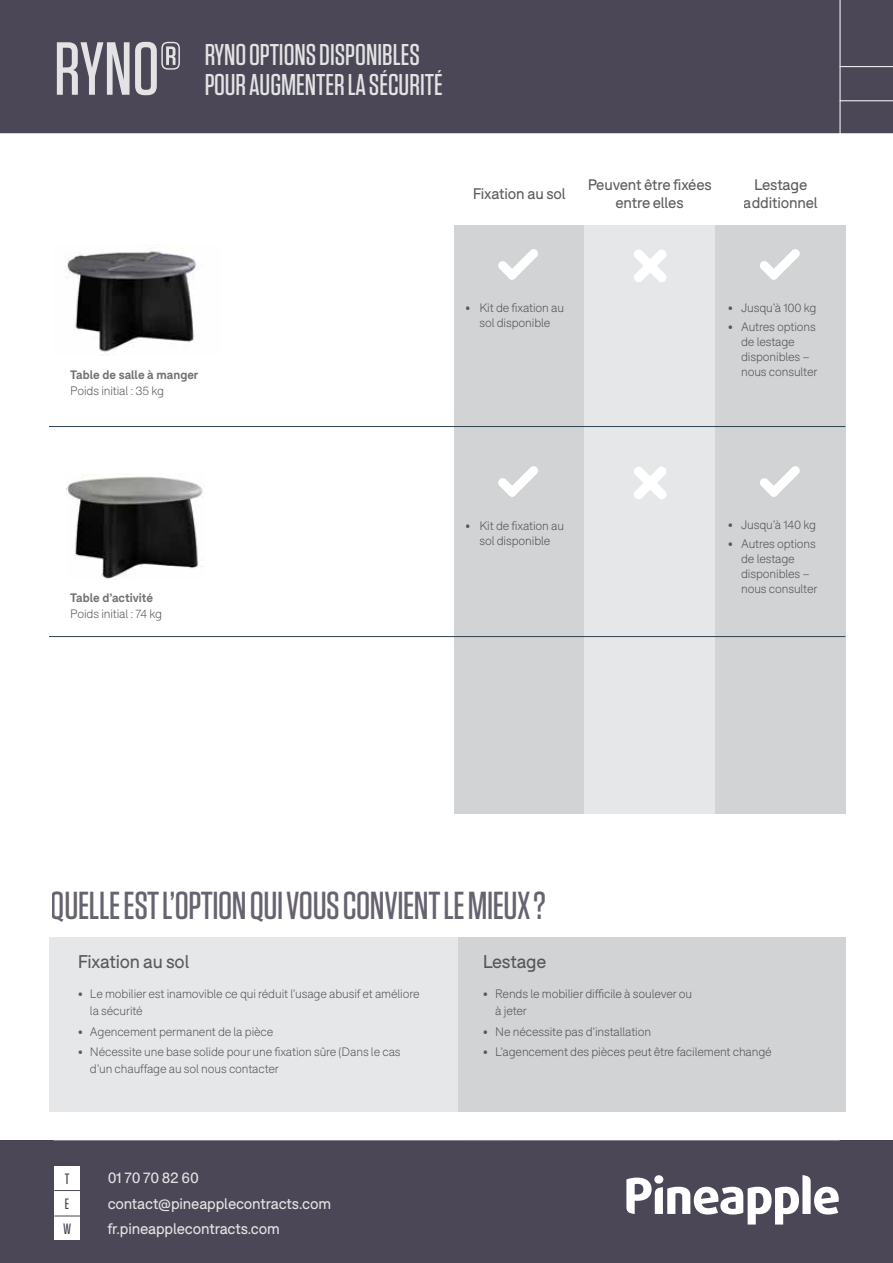
<style>
.page{position:relative;width:893px;height:1263px;background:#fff}
.page>*{position:absolute;margin:0;border:0;box-sizing:border-box;transform-origin:0 0}
.t1{font:500 75px "Tungsten";color:#fff}
.t2{font:500 39px "Tungsten";letter-spacing:-.01em;color:#4b4756}
.t3{font:500 30px/30px "Tungsten";color:#fff}
.t4{font:18px "F37 Bolton";letter-spacing:-.01em;color:#414042}
.t5{font:15px "F37 Bolton";letter-spacing:-.01em;color:#fff}
.t6{font:15px/18px "F37 Bolton";letter-spacing:-.01em;color:#414042;text-align:center}
.t7{font:500 15px "Tungsten";color:#4b4756}
.t8{font:300 12px/15px "F37 Bolton";letter-spacing:-.01em;color:#414042}
.t9{font:700 12px "F37 Bolton";color:#58595b}
</style>
<div class="page">
<div style="left:1px;top:1px;width:891px;height:131px;background:#4b4756"></div>
<div style="left:0;top:0;width:893px;height:133px;border:2px solid #4b4756"></div>
<div style="left:1px;top:1141px;width:891px;height:121px;background:#4b4756"></div>
<div style="left:0;top:1140px;width:893px;height:123px;border:2px solid #4b4756"></div>
<svg style="left:626px;top:1175px;width:213px;height:49px"></svg>
<div style="left:654px;top:1175px;width:9px;height:9px;background:#fff;border-radius:50%"></div>
<hr style="left:840px;top:0;width:1px;height:135px;background:#fff">
<hr style="left:840px;top:66px;width:53px;height:1px;background:#fff">
<hr style="left:840px;top:100px;width:53px;height:1px;background:#fff">
<div style="left:54px;top:1165px;width:26px;height:25px;background:#fff"></div>
<div style="left:54px;top:1190px;width:26px;height:25px;background:#fff"></div>
<svg style="left:54px;top:1190px;width:26px;height:1px"></svg>
<div style="left:54px;top:1215px;width:26px;height:25px;background:#fff"></div>
<svg style="left:54px;top:1215px;width:26px;height:1px"></svg>
<div style="left:454px;top:225px;width:130px;height:588px;background:#d1d3d4"></div>
<div style="left:584px;top:225px;width:131px;height:588px;background:#e6e7e8"></div>
<div style="left:715px;top:225px;width:130px;height:588px;background:#d1d3d4"></div>
<hr style="left:49px;top:426px;width:796px;height:1px;background:#2f4350">
<hr style="left:49px;top:636px;width:796px;height:1px;background:#2f4350">
<img style="left:517px;top:466px;width:21px;height:27px">
<img style="left:498px;top:478px;width:19px;height:19px">
<img style="left:779px;top:466px;width:21px;height:27px">
<img style="left:760px;top:478px;width:19px;height:19px">
<img style="left:634px;top:467px;width:33px;height:32px">
<img style="left:65px;top:251px;width:132px;height:105px">
<img style="left:67px;top:474px;width:138px;height:105px">
<img style="left:517px;top:249px;width:21px;height:27px">
<img style="left:498px;top:261px;width:19px;height:19px">
<img style="left:779px;top:249px;width:21px;height:27px">
<img style="left:760px;top:261px;width:19px;height:19px">
<img style="left:634px;top:250px;width:33px;height:32px">
<div style="left:454px;top:937px;width:391px;height:174px;background:#d1d3d4"></div>
<div style="left:49px;top:937px;width:408px;height:174px;background:#e6e7e8"></div>
<h1 class="t1" style="left:54px;top:30px;width:129px">RYNO®</h1>
<h3 class="t3" style="left:204px;top:40px;width:240px">RYNO OPTIONS DISPONIBLES<br>POUR AUGMENTER LA SÉCURITÉ</h3>
<p class="t6" style="left:472px;top:185px;width:95px">Fixation au sol</p>
<p class="t6" style="left:587px;top:176px;width:126px">Peuvent être fixées entre elles</p>
<p class="t6" style="left:744px;top:176px;width:75px">Lestage additionnel</p>
<p class="t9" style="left:70px;top:367px;width:130px">Table de salle à manger</p>
<p class="t8" style="left:70px;top:383px;width:95px">Poids initial : 35 kg</p>
<p class="t8" style="left:466px;top:300px;width:100px;text-align:center">• Kit de fixation au sol disponible</p>
<p class="t8" style="left:728px;top:300px;width:90px">• Jusqu’à 100 kg</p>
<p class="t8" style="left:741px;top:319px;width:78px;text-indent:-14px">• Autres options de lestage disponibles – nous consulter</p>
<p class="t9" style="left:70px;top:590px;width:84px">Table d’activité</p>
<p class="t8" style="left:70px;top:606px;width:93px">Poids initial : 74 kg</p>
<p class="t8" style="left:466px;top:518px;width:100px;text-align:center">• Kit de fixation au sol disponible</p>
<p class="t8" style="left:728px;top:517px;width:90px">• Jusqu’à 140 kg</p>
<p class="t8" style="left:741px;top:537px;width:78px;text-indent:-14px">• Autres options de lestage disponibles – nous consulter</p>
<h2 class="t2" style="left:51px;top:885px;width:496px">QUELLE EST L’OPTION QUI VOUS CONVIENT LE MIEUX ?</h2>
<h3 class="t4" style="left:482px;top:951px;width:65px">Lestage</h3>
<p class="t8" style="left:495px;top:986px;width:198px;line-height:16.5px;text-indent:-13px">• Rends le mobilier difficile à soulever ou à jeter</p>
<p class="t8" style="left:482px;top:1024px;width:170px">• Ne nécessite pas d’installation</p>
<p class="t8" style="left:482px;top:1045px;width:291px">• L’agencement des pièces peut être facilement changé</p>
<h3 class="t4" style="left:77px;top:951px;width:114px">Fixation au sol</h3>
<p class="t8" style="left:90px;top:986px;width:331px;line-height:16.5px;text-indent:-13px">• Le mobilier est inamovible ce qui réduit l’usage abusif et améliore la sécurité</p>
<p class="t8" style="left:77px;top:1024px;width:198px">• Agencement permanent de la pièce</p>
<p class="t8" style="left:90px;top:1044px;width:312px;line-height:16.5px;text-indent:-13px">• Nécessite une base solide pour une fixation sûre (Dans le cas d’un chauffage au sol nous contacter</p>
<p class="t7" style="left:65px;top:1171px;width:6px">T</p>
<p class="t5" style="left:107px;top:1169px;width:93px">01 70 70 82 60</p>
<p class="t7" style="left:65px;top:1196px;width:6px">E</p>
<p class="t5" style="left:107px;top:1194px;width:225px">contact@pineapplecontracts.com</p>
<p class="t7" style="left:63px;top:1221px;width:10px">W</p>
<p class="t5" style="left:107px;top:1220px;width:174px">fr.pineapplecontracts.com</p>
</div>
